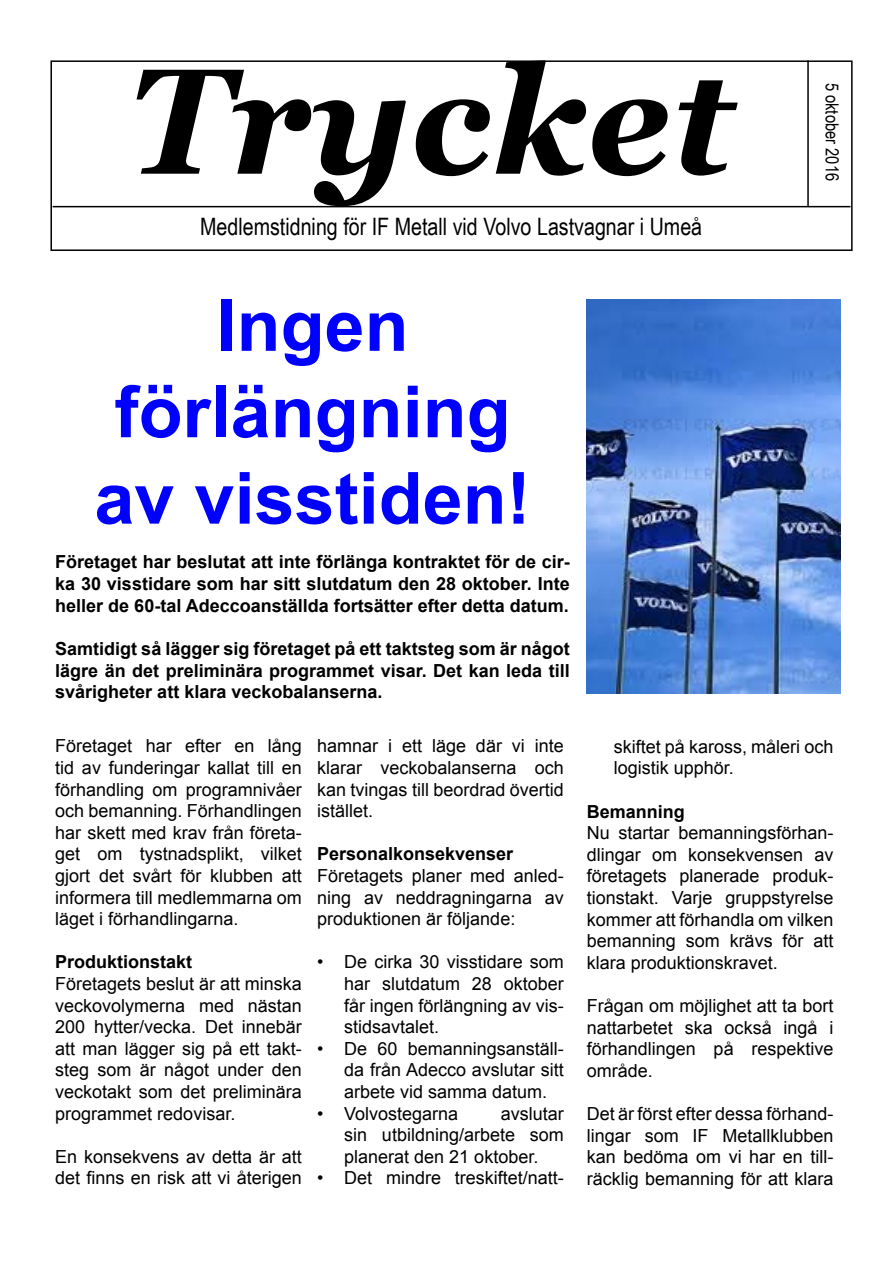
<style>
.page{position:relative;width:893px;height:1263px;background:#fff}
.page>*{position:absolute;margin:0;border:0;box-sizing:border-box;transform-origin:0 0}
.t1{font:italic 700 150px "Georgia";color:#000}
.t2{font:700 72px/86.4px "Arial";color:#00f;text-align:center}
.t3{font:24px "Arial Narrow";color:#000}
.t4{font:18px/21.6px "Arial";color:#000;text-align:justify}
.t5{font:700 18px/21.6px "Arial";color:#000;text-align:justify}
.t6{font:18px "Arial Narrow";color:#000}
</style>
<div class="page">
<div style="left:50px;top:60px;width:803px;height:191px;border:2px solid #000"></div>
<hr style="left:53px;top:206px;width:797px;height:1px;background:#000">
<hr style="left:807px;top:60px;width:2px;height:146px;background:#000">
<img style="left:587px;top:299px;width:253px;height:395px">
<h1 class="t1" style="left:128px;top:24px;width:607px">Trycket</h1>
<h3 class="t3" style="left:200px;top:209px;width:504px">Medlemstidning för IF Metall vid Volvo Lastvagnar i Umeå</h3>
<h2 class="t2" style="left:94px;top:284px;width:438px">Ingen förlängning av visstiden!</h2>
<p class="t5" style="left:55px;top:552px;width:516px">Företaget har beslutat att inte förlänga kontraktet för de cir&shy;ka 30 visstidare som har sitt slutdatum den 28 oktober. Inte heller de 60-tal Adeccoanställda fortsätter efter detta datum.</p>
<p class="t5" style="left:55px;top:638px;width:516px">Samtidigt så lägger sig företaget på ett taktsteg som är något lägre än det preliminära programmet visar. Det kan leda till svårigheter att klara veckobalanserna.</p>
<p class="t6" style="left:845px;top:83px;width:100px;rotate:90deg">5 oktober 2016</p>
<p class="t4" style="left:55px;top:735px;width:248px">Företaget har efter en lång tid av funderingar kallat till en förhandling om programnivåer och bemanning. Förhandlingen har skett med krav från företa&shy;get om tystnadsplikt, vilket gjort det svårt för klubben att informera till medlemmarna om läget i förhandlingarna.</p>
<p class="t5" style="left:55px;top:952px;width:139px">Produktionstakt</p>
<p class="t4" style="left:55px;top:973px;width:248px">Företagets beslut är att minska veckovolymerna med nästan 200 hytter/vecka. Det innebär att man lägger sig på ett takt&shy;steg som är något under den veckotakt som det preliminära programmet redovisar.</p>
<p class="t4" style="left:55px;top:1146px;width:248px">En konsekvens av detta är att det finns en risk att vi återigen</p>
<p class="t4" style="left:317px;top:735px;width:248px">hamnar i ett läge där vi inte klarar veckobalanserna och kan tvingas till beordrad övertid istället.</p>
<p class="t5" style="left:317px;top:844px;width:198px">Personalkonsekvenser</p>
<p class="t4" style="left:317px;top:865px;width:248px">Företagets planer med anled&shy;ning av neddragningarna av produktionen är följande:</p>
<p class="t4" style="left:344px;top:951px;width:221px;text-indent:-27px">• De cirka 30 visstidare som har slutdatum 28 oktober får ingen förlängning av vis&shy;stidsavtalet.</p>
<p class="t4" style="left:344px;top:1038px;width:221px;text-indent:-27px">• De 60 bemanningsanställ&shy;da från Adecco avslutar sitt arbete vid samma datum.</p>
<p class="t4" style="left:317px;top:1103px;width:143px">• Volvostegarna</p>
<p class="t4" style="left:344px;top:1103px;width:221px;text-indent:157px">avslutar sin utbildning/arbete som planerat den 21 oktober.</p>
<p class="t4" style="left:317px;top:1167px;width:248px">• Det mindre treskiftet/natt-</p>
<p class="t4" style="left:614px;top:736px;width:221px">skiftet på kaross, måleri och logistik upphör.</p>
<p class="t5" style="left:587px;top:801px;width:100px">Bemanning</p>
<p class="t4" style="left:587px;top:822px;width:248px">Nu startar bemanningsförhan&shy;dlingar om konsekvensen av företagets planerade produk&shy;tionstakt. Varje gruppstyrelse kommer att förhandla om vilken bemanning som krävs för att klara produktionskravet.</p>
<p class="t4" style="left:587px;top:995px;width:248px">Frågan om möjlighet att ta bort nattarbetet ska också ingå i förhandlingen på respektive område.</p>
<p class="t4" style="left:587px;top:1103px;width:248px">Det är först efter dessa förhand&shy;lingar som IF Metallklubben kan bedöma om vi har en till&shy;räcklig bemanning för att klara</p>
</div>
